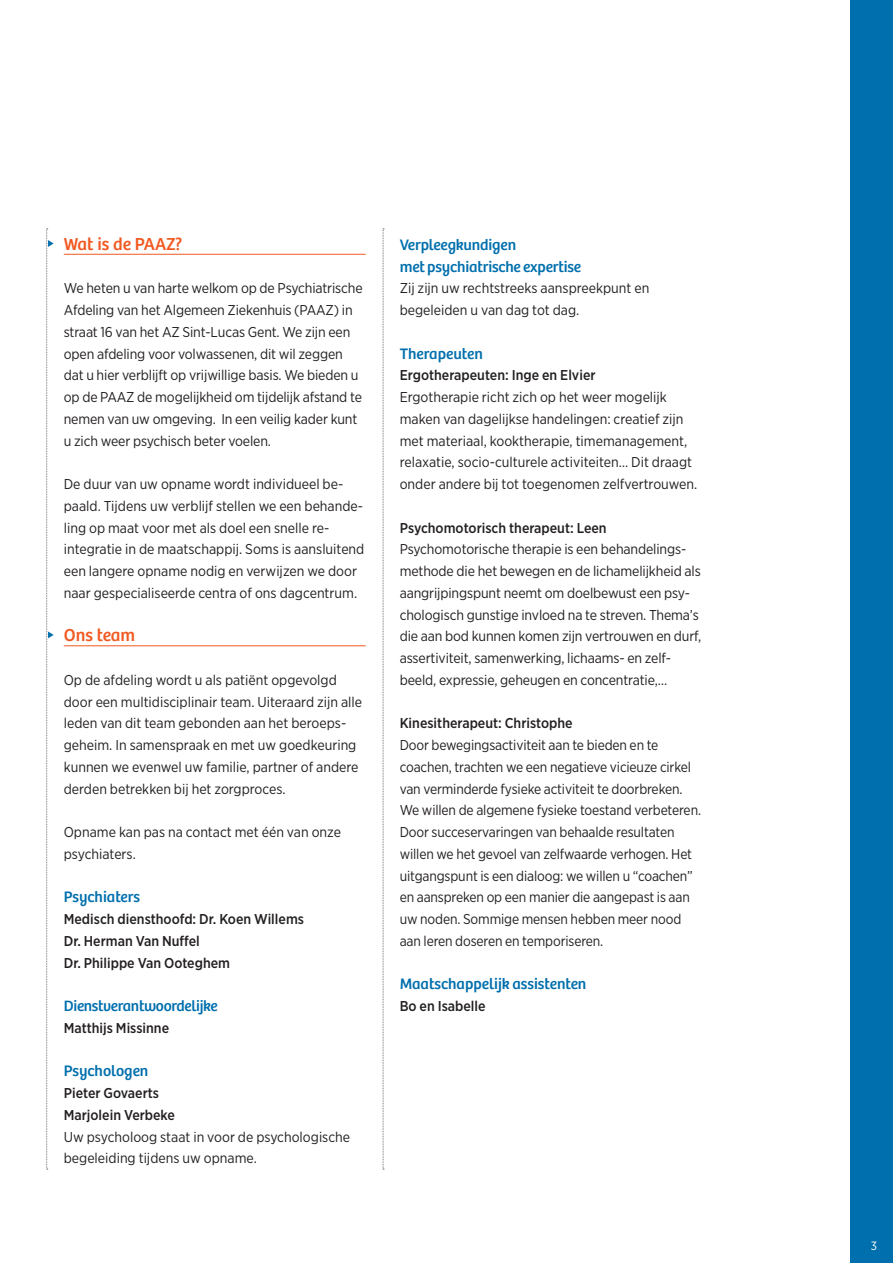
<style>
.page{position:relative;width:893px;height:1263px;background:#fff}
.page>*{position:absolute;margin:0;border:0;box-sizing:border-box;transform-origin:0 0}
.t1{font:18px "Bree";color:#f15921}
.t2{font:15.75px/21.8px "Bree";letter-spacing:-.01em;color:#006fad}
.t3{font:15.6px "Bree";letter-spacing:-.02em;color:#006fad}
.t4{font:14.25px/21.8px "Gotham Narrow";letter-spacing:-.01em;color:#231f20}
.t5{font:500 14.25px/21.8px "Gotham Narrow";color:#231f20}
.t6{font:12px "Gotham Narrow";color:#fff}
</style>
<div class="page">
<div style="left:850px;top:0;width:43px;height:1263px;background:#006fad"></div>
<hr style="left:64px;top:254px;width:302px;height:1px;background:#f15921">
<hr style="left:64px;top:645px;width:302px;height:1px;background:#f15921">
<svg style="left:383px;top:228px;width:1px;height:942px"></svg>
<svg style="left:46px;top:228px;width:8px;height:942px"></svg>
<p class="t1" style="left:64px;top:233px;width:120px">Wat is de PAAZ?</p>
<p class="t4" style="left:64px;top:277px;width:300px">We heten u van harte welkom op de Psychiatrische Afdeling van het Algemeen Ziekenhuis (PAAZ) in straat 16 van het AZ Sint-Lucas Gent. We zijn een open afdeling voor volwassenen, dit wil zeggen dat u hier verblijft op vrijwillige basis. We bieden u op de PAAZ de mogelijkheid om tijdelijk afstand te nemen van uw omgeving. In een veilig kader kunt u zich weer psychisch beter voelen.</p>
<p class="t4" style="left:64px;top:473px;width:302px">De duur van uw opname wordt individueel be&shy;paald. Tijdens uw verblijf stellen we een behande&shy;ling op maat voor met als doel een snelle re&shy;integratie in de maatschappij. Soms is aansluitend een langere opname nodig en verwijzen we door naar gespecialiseerde centra of ons dagcentrum.</p>
<p class="t1" style="left:64px;top:625px;width:73px">Ons team</p>
<p class="t4" style="left:64px;top:669px;width:300px">Op de afdeling wordt u als patiënt opgevolgd door een multidisciplinair team. Uiteraard zijn alle leden van dit team gebonden aan het beroeps&shy;geheim. In samenspraak en met uw goedkeuring kunnen we evenwel uw familie, partner of andere derden betrekken bij het zorgproces.</p>
<p class="t4" style="left:64px;top:821px;width:279px">Opname kan pas na contact met één van onze psychiaters.</p>
<p class="t2" style="left:64px;top:886px;width:78px">Psychiaters</p>
<p class="t5" style="left:64px;top:908px;width:242px">Medisch diensthoofd: Dr. Koen Willems<br>Dr. Herman Van Nuffel<br>Dr. Philippe Van Ooteghem</p>
<p class="t3" style="left:64px;top:997px;width:155px">Dienstverantwoordelijke</p>
<p class="t5" style="left:64px;top:1017px;width:107px">Matthijs Missinne</p>
<p class="t2" style="left:64px;top:1060px;width:86px">Psychologen</p>
<p class="t5" style="left:64px;top:1082px;width:113px">Pieter Govaerts<br>Marjolein Verbeke</p>
<p class="t4" style="left:64px;top:1125px;width:288px">Uw psycholoog staat in voor de psychologische begeleiding tijdens uw opname.</p>
<p class="t2" style="left:400px;top:234px;width:183px">Verpleegkundigen<br>met psychiatrische expertise</p>
<p class="t4" style="left:400px;top:277px;width:251px">Zij zijn uw rechtstreeks aanspreekpunt en begeleiden u van dag tot dag.</p>
<p class="t2" style="left:400px;top:343px;width:85px">Therapeuten</p>
<p class="t5" style="left:400px;top:364px;width:197px">Ergotherapeuten: Inge en Elvier</p>
<p class="t4" style="left:400px;top:386px;width:299px">Ergotherapie richt zich op het weer mogelijk maken van dagelijkse handelingen: creatief zijn met materiaal, kooktherapie, timemanagement, relaxatie, socio-culturele activiteiten… Dit draagt onder andere bij tot toegenomen zelfvertrouwen.</p>
<p class="t5" style="left:400px;top:516px;width:209px">Psychomotorisch therapeut: Leen</p>
<p class="t4" style="left:400px;top:538px;width:303px">Psychomotorische therapie is een behandelings&shy;methode die het bewegen en de lichamelijkheid als aangrijpingspunt neemt om doelbewust een psy&shy;chologisch gunstige invloed na te streven. Thema’s die aan bod kunnen komen zijn vertrouwen en durf, assertiviteit, samenwerking, lichaams- en zelf&shy;beeld, expressie, geheugen en concentratie,…</p>
<p class="t5" style="left:400px;top:712px;width:174px">Kinesitherapeut: Christophe</p>
<p class="t4" style="left:400px;top:734px;width:303px">Door bewegingsactiviteit aan te bieden en te coachen, trachten we een negatieve vicieuze cirkel van verminderde fysieke activiteit te doorbreken.<br>We willen de algemene fysieke toestand verbeteren.<br>Door succeservaringen van behaalde resultaten willen we het gevoel van zelfwaarde verhogen. Het uitgangspunt is een dialoog: we willen u “coachen” en aanspreken op een manier die aangepast is aan uw noden. Sommige mensen hebben meer nood aan leren doseren en temporiseren.</p>
<p class="t2" style="left:400px;top:973px;width:188px">Maatschappelijk assistenten</p>
<p class="t5" style="left:400px;top:995px;width:87px">Bo en Isabelle</p>
<p class="t6" style="left:871px;top:1239px;width:8px">3</p>
</div>
